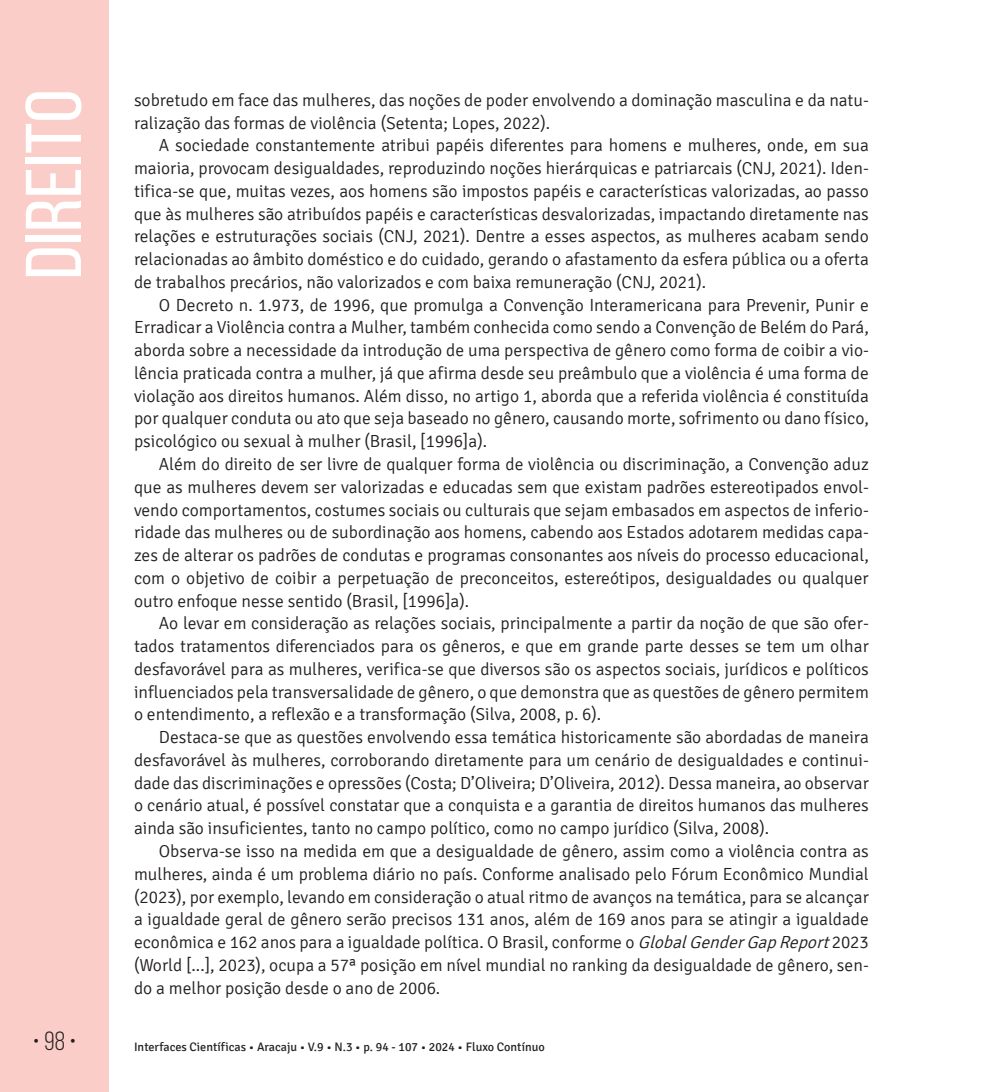
<style>
.page{position:relative;width:993px;height:1092px;background:#fff}
.page>*{position:absolute;margin:0;border:0;box-sizing:border-box;transform-origin:0 0}
.t1{font:78.75px "Bebas Neue";color:#fff;scale:1.09 1}
.t2{font:26.25px "Bebas Neue";color:#231f20}
.TEXTO{font:300 17.5px/22.8px "Signika";color:#231f20;text-align:justify}
.t3{font:12.25px "Signika";color:#231f20}
.s1{font-style:italic}
</style>
<div class="page">
<div style="left:0;top:0;width:109px;height:1091px;background:#fbcdc8"></div>
<h1 class="t1" style="left:11px;top:279px;width:176px;rotate:-90deg">Direito</h1>
<p class="TEXTO" style="left:134px;top:89px;width:736px">sobretudo em face das mulheres, das noções de poder envolvendo a dominação masculina e da natu&shy;ralização das formas de violência (Setenta; Lopes, 2022).</p>
<p class="TEXTO" style="left:134px;top:134px;width:736px;text-indent:25px">A sociedade constantemente atribui papéis diferentes para homens e mulheres, onde, em sua maioria, provocam desigualdades, reproduzindo noções hierárquicas e patriarcais (CNJ, 2021). Iden&shy;tifica-se que, muitas vezes, aos homens são impostos papéis e características valorizadas, ao passo que às mulheres são atribuídos papéis e características desvalorizadas, impactando diretamente nas relações e estruturações sociais (CNJ, 2021). Dentre a esses aspectos, as mulheres acabam sendo relacionadas ao âmbito doméstico e do cuidado, gerando o afastamento da esfera pública ou a oferta de trabalhos precários, não valorizados e com baixa remuneração (CNJ, 2021).</p>
<p class="TEXTO" style="left:134px;top:294px;width:736px;text-indent:25px">O Decreto n. 1.973, de 1996, que promulga a Convenção Interamericana para Prevenir, Punir e Erradicar a Violência contra a Mulher, também conhecida como sendo a Convenção de Belém do Pará, aborda sobre a necessidade da introdução de uma perspectiva de gênero como forma de coibir a vio&shy;lência praticada contra a mulher, já que afirma desde seu preâmbulo que a violência é uma forma de violação aos direitos humanos. Além disso, no artigo 1, aborda que a referida violência é constituída por qualquer conduta ou ato que seja baseado no gênero, causando morte, sofrimento ou dano físico, psicológico ou sexual à mulher (Brasil, [1996]a).</p>
<p class="TEXTO" style="left:134px;top:453px;width:736px;text-indent:25px">Além do direito de ser livre de qualquer forma de violência ou discriminação, a Convenção aduz que as mulheres devem ser valorizadas e educadas sem que existam padrões estereotipados envol&shy;vendo comportamentos, costumes sociais ou culturais que sejam embasados em aspectos de inferio&shy;ridade das mulheres ou de subordinação aos homens, cabendo aos Estados adotarem medidas capa&shy;zes de alterar os padrões de condutas e programas consonantes aos níveis do processo educacional, com o objetivo de coibir a perpetuação de preconceitos, estereótipos, desigualdades ou qualquer outro enfoque nesse sentido (Brasil, [1996]a).</p>
<p class="TEXTO" style="left:134px;top:612px;width:736px;text-indent:25px">Ao levar em consideração as relações sociais, principalmente a partir da noção de que são ofer&shy;tados tratamentos diferenciados para os gêneros, e que em grande parte desses se tem um olhar desfavorável para as mulheres, verifica-se que diversos são os aspectos sociais, jurídicos e políticos influenciados pela transversalidade de gênero, o que demonstra que as questões de gênero permitem o entendimento, a reflexão e a transformação (Silva, 2008, p. 6).</p>
<p class="TEXTO" style="left:134px;top:726px;width:736px;text-indent:25px">Destaca-se que as questões envolvendo essa temática historicamente são abordadas de maneira desfavorável às mulheres, corroborando diretamente para um cenário de desigualdades e continui&shy;dade das discriminações e opressões (Costa; D’Oliveira; D’Oliveira, 2012). Dessa maneira, ao observar o cenário atual, é possível constatar que a conquista e a garantia de direitos humanos das mulheres ainda são insuficientes, tanto no campo político, como no campo jurídico (Silva, 2008).</p>
<p class="TEXTO" style="left:134px;top:840px;width:736px;text-indent:25px">Observa-se isso na medida em que a desigualdade de gênero, assim como a violência contra as mulheres, ainda é um problema diário no país. Conforme analisado pelo Fórum Econômico Mundial (2023), por exemplo, levando em consideração o atual ritmo de avanços na temática, para se alcançar a igualdade geral de gênero serão precisos 131 anos, além de 169 anos para se atingir a igualdade econômica e 162 anos para a igualdade política. O Brasil, conforme o <span class="s1">GlobalGenderGapReport</span>2023 (World [...], 2023), ocupa a 57ª posição em nível mundial no ranking da desigualdade de gênero, sen&shy;do a melhor posição desde o ano de 2006.</p>
<h2 class="t2" style="left:33px;top:1026px;width:45px">• 98 •</h2>
<p class="t3" style="left:134px;top:1040px;width:412px">Interfaces Científicas • Aracaju • V.9 • N.3 • p. 94 - 107 • 2024 • Fluxo Contínuo</p>
</div>
